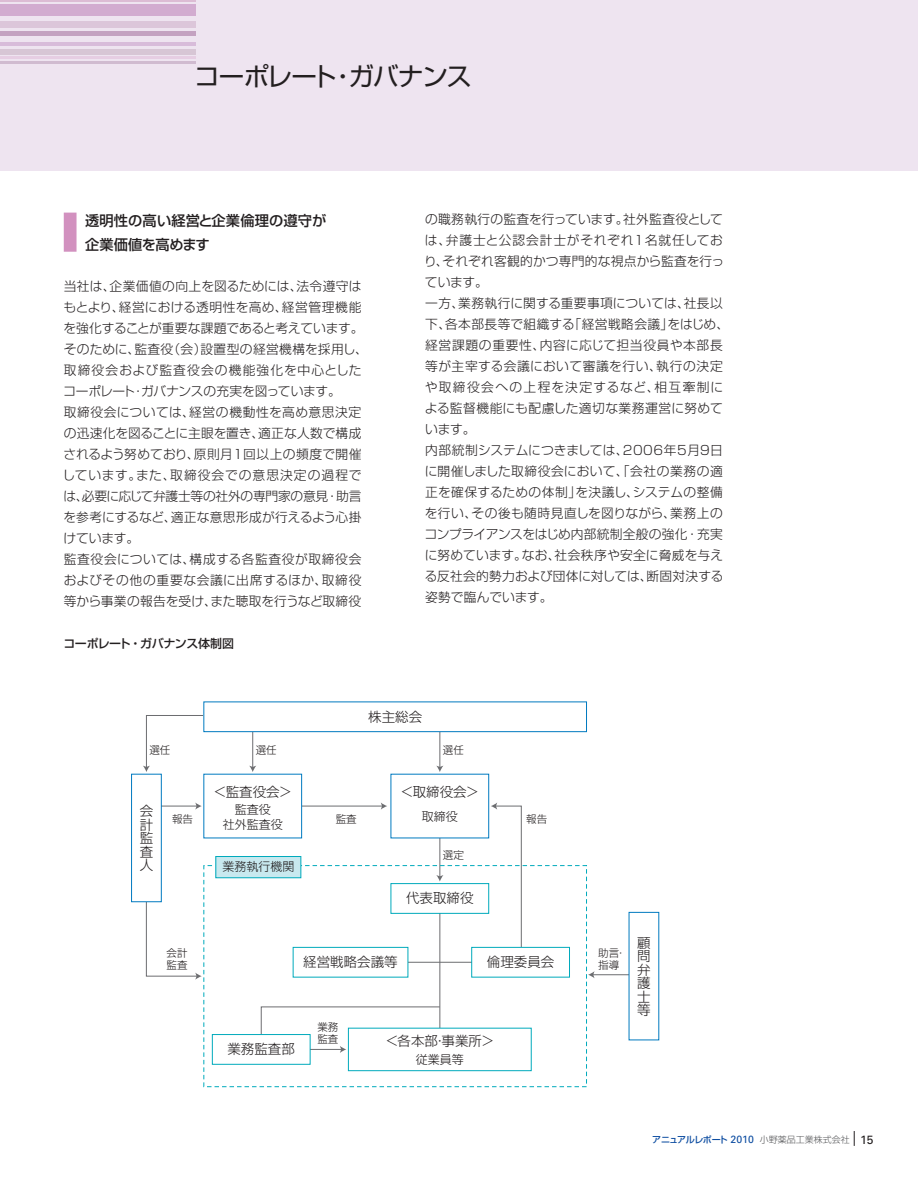
<style>
.page{position:relative;width:918px;height:1188px;background:#fff}
.page>*{position:absolute;margin:0;border:0;box-sizing:border-box;transform-origin:0 0}
.t1{font:25.5px "Shin Go Pro Regular 90 pv RKSJ H";letter-spacing:-.05em;color:#231f20}
.t2{font:14.25px/24px "Shin Go Pro Medium 90 pv RKSJ H";letter-spacing:.01em;color:#231f20}
.t3{font:13.5px "Shin Go Pro Light 90 pv RKSJ H";color:#231f20}
.t4{font:13.5px/13.5px "Shin Go Pro Light 90 pv RKSJ V";color:#231f20;text-align:justify}
.t5{font:12.75px/21px "Shin Go Pro Light 90 pv RKSJ H";letter-spacing:.02em;color:#231f20}
.t6{font:12px/15px "Shin Go Pro Light 90 pv RKSJ H";color:#231f20;text-align:center}
.t7{font:12px "Shin Go Pro Medium 90 pv RKSJ H";letter-spacing:-.035em;color:#231f20}
.t8{font:10.5px/12px "Shin Go Pro Light 90 pv RKSJ H";color:#231f20}
.t9{font:9px "Shin Go Pro Light 90 pv RKSJ H";color:#57585a}
.s1{font-family:"Shin Go Pro Medium 90 pv RKSJ H";color:#0d4da1}
.s2{font-family:"Univers";font-size:10.5px;color:#0d4da1}
.s3{font-family:"Univers";font-size:12px;color:#231f20}
</style>
<div class="page">
<div style="left:0;top:0;width:918px;height:170px;background:#eee4f0"></div>
<hr style="left:0;top:0;width:195px;height:2px;background:#dcbcd4">
<hr style="left:0;top:43px;width:195px;height:3px;background:#d8bcda">
<div style="left:0;top:49px;width:195px;height:6px;background:#d7c6d5"></div>
<hr style="left:0;top:56px;width:195px;height:2px;background:#e6cee3">
<hr style="left:0;top:62px;width:195px;height:2px;background:#d0bbd0">
<div style="left:0;top:4px;width:195px;height:12px;background:#d2acd0"></div>
<div style="left:0;top:31px;width:195px;height:5px;background:#c4a2c1"></div>
<div style="left:0;top:22px;width:195px;height:6px;background:#dcc6da"></div>
<div style="left:64px;top:213px;width:13px;height:39px;background:#d291bf"></div>
<hr style="left:150px;top:806px;width:47px;height:1px;background:#6c6d70">
<svg style="left:195px;top:803px;width:7px;height:7px"></svg>
<hr style="left:439px;top:710px;width:1px;height:58px;background:#6c6d70">
<svg style="left:436px;top:766px;width:7px;height:6px"></svg>
<hr style="left:439px;top:820px;width:1px;height:57px;background:#6c6d70">
<svg style="left:436px;top:875px;width:7px;height:6px"></svg>
<hr style="left:439px;top:907px;width:1px;height:139px;background:#6c6d70">
<svg style="left:143px;top:715px;width:61px;height:57px"></svg>
<hr style="left:252px;top:710px;width:1px;height:58px;background:#6c6d70">
<svg style="left:249px;top:766px;width:7px;height:6px"></svg>
<svg style="left:146px;top:902px;width:56px;height:78px"></svg>
<svg style="left:491px;top:803px;width:31px;height:144px"></svg>
<div style="left:203px;top:865px;width:384px;height:222px;border:1px dashed #00aabc"></div>
<div style="left:203px;top:702px;width:384px;height:30px;border:1px solid #007ac0"></div>
<div style="left:132px;top:774px;width:29px;height:128px;background:#fff"></div>
<div style="left:131px;top:774px;width:31px;height:128px;border:1px solid #007ac0"></div>
<hr style="left:290px;top:806px;width:93px;height:1px;background:#6c6d70">
<svg style="left:381px;top:803px;width:6px;height:7px"></svg>
<hr style="left:399px;top:962px;width:93px;height:1px;background:#6c6d70">
<svg style="left:260px;top:1006px;width:181px;height:47px"></svg>
<hr style="left:593px;top:974px;width:51px;height:1px;background:#6c6d70">
<svg style="left:588px;top:971px;width:7px;height:7px"></svg>
<div style="left:216px;top:857px;width:85px;height:21px;background:#c8e9ef"></div>
<div style="left:215px;top:856px;width:86px;height:22px;border:1px solid #00aabc"></div>
<div style="left:629px;top:912px;width:30px;height:128px;background:#fff"></div>
<div style="left:204px;top:774px;width:98px;height:64px;background:#fff"></div>
<div style="left:391px;top:774px;width:98px;height:64px;background:#fff"></div>
<div style="left:348px;top:1028px;width:183px;height:43px;background:#fff"></div>
<div style="left:348px;top:1028px;width:184px;height:43px;border:1px solid #00aabc"></div>
<div style="left:391px;top:884px;width:98px;height:29px;background:#fff"></div>
<div style="left:391px;top:883px;width:98px;height:31px;border:1px solid #00aabc"></div>
<div style="left:472px;top:947px;width:98px;height:30px;background:#fff"></div>
<div style="left:471px;top:947px;width:99px;height:31px;border:1px solid #00aabc"></div>
<div style="left:212px;top:1035px;width:98px;height:29px;background:#fff"></div>
<div style="left:212px;top:1034px;width:99px;height:31px;border:1px solid #00aabc"></div>
<div style="left:293px;top:947px;width:115px;height:30px;background:#fff"></div>
<div style="left:293px;top:947px;width:115px;height:31px;border:1px solid #00aabc"></div>
<svg style="left:854px;top:1131px;width:1px;height:15px"></svg>
<h1 class="t1" style="left:194px;top:67px;width:279px">コーポレート・ガバナンス</h1>
<p class="t2" style="left:85px;top:210px;width:243px">透明性の高い経営と企業倫理の遵守が企業価値を高めます</p>
<p class="t5" style="left:62px;top:277px;width:307px">当社は、企業価値の向上を図るためには、法令遵守はもとより、経営における透明性を高め、経営管理機能を強化することが重要な課題であると考えています。そのために、監査役（会）設置型の経営機構を採用し、取締役会および監査役会の機能強化を中心としたコーポレート・ガバナンスの充実を図っています。<br>取締役会については、経営の機動性を高め意思決定の迅速化を図ることに主眼を置き、適正な人数で構成されるよう努めており、原則月1回以上の頻度で開催しています。また、取締役会での意思決定の過程では、必要に応じて弁護士等の社外の専門家の意見・助言を参考にするなど、適正な意思形成が行えるよう心掛けています。<br>監査役会については、構成する各監査役が取締役会およびその他の重要な会議に出席するほか、取締役等から事業の報告を受け、また聴取を行うなど取締役</p>
<p class="t7" style="left:63px;top:639px;width:172px">コーポレート・ガバナンス体制図</p>
<p class="t5" style="left:424px;top:210px;width:307px">の職務執行の監査を行っています。社外監査役としては、弁護士と公認会計士がそれぞれ1名就任しており、それぞれ客観的かつ専門的な視点から監査を行っています。<br>一方、業務執行に関する重要事項については、社長以下、各本部長等で組織する「経営戦略会議」をはじめ、経営課題の重要性、内容に応じて担当役員や本部長等が主宰する会議において審議を行い、執行の決定や取締役会への上程を決定するなど、相互牽制による監督機能にも配慮した適切な業務運営に努めています。<br>内部統制システムにつきましては、2006年5月9日に開催しました取締役会において、「会社の業務の適正を確保するための体制」を決議し、システムの整備を行い、その後も随時見直しを図りながら、業務上のコンプライアンスをはじめ内部統制全般の強化・充実に努めています。なお、社会秩序や安全に脅威を与える反社会的勢力および団体に対しては、断固対決する姿勢で臨んでいます。</p>
<p class="t8" style="left:149px;top:746px;width:22px">選任</p>
<p class="t8" style="left:256px;top:746px;width:22px">選任</p>
<p class="t4" style="left:140px;top:806px;width:15px">会計監査人</p>
<p class="t3" style="left:214px;top:786px;width:80px">＜監査役会＞</p>
<p class="t6" style="left:223px;top:804px;width:61px">監査役<br>社外監査役</p>
<p class="t8" style="left:172px;top:815px;width:22px">報告</p>
<p class="t8" style="left:336px;top:815px;width:22px">監査</p>
<p class="t6" style="left:222px;top:861px;width:73px">業務執行機関</p>
<p class="t3" style="left:368px;top:712px;width:55px">株主総会</p>
<p class="t8" style="left:443px;top:746px;width:22px">選任</p>
<p class="t3" style="left:401px;top:786px;width:80px">＜取締役会＞</p>
<p class="t6" style="left:422px;top:810px;width:37px">取締役</p>
<p class="t8" style="left:443px;top:851px;width:22px">選定</p>
<p class="t3" style="left:406px;top:893px;width:69px">代表取締役</p>
<p class="t8" style="left:526px;top:815px;width:22px">報告</p>
<p class="t8" style="left:167px;top:948px;width:22px">会計監査</p>
<p class="t3" style="left:303px;top:957px;width:96px">経営戦略会議等</p>
<p class="t3" style="left:487px;top:957px;width:69px">倫理委員会</p>
<p class="t3" style="left:227px;top:1044px;width:69px">業務監査部</p>
<p class="t8" style="left:317px;top:1022px;width:22px">業務監査</p>
<p class="t3" style="left:385px;top:1036px;width:110px">＜各本部・事業所＞</p>
<p class="t6" style="left:416px;top:1054px;width:49px">従業員等</p>
<p class="t8" style="left:598px;top:948px;width:29px">助言・指導</p>
<p class="t4" style="left:637px;top:938px;width:15px">顧問弁護士等</p>
<p class="t9" style="left:652px;top:1136px;width:223px"><span class="s1">アニュアルレポート</span> <span class="s2">2010</span> 小野薬品工業株式会社 <span class="s3">15</span></p>
</div>
